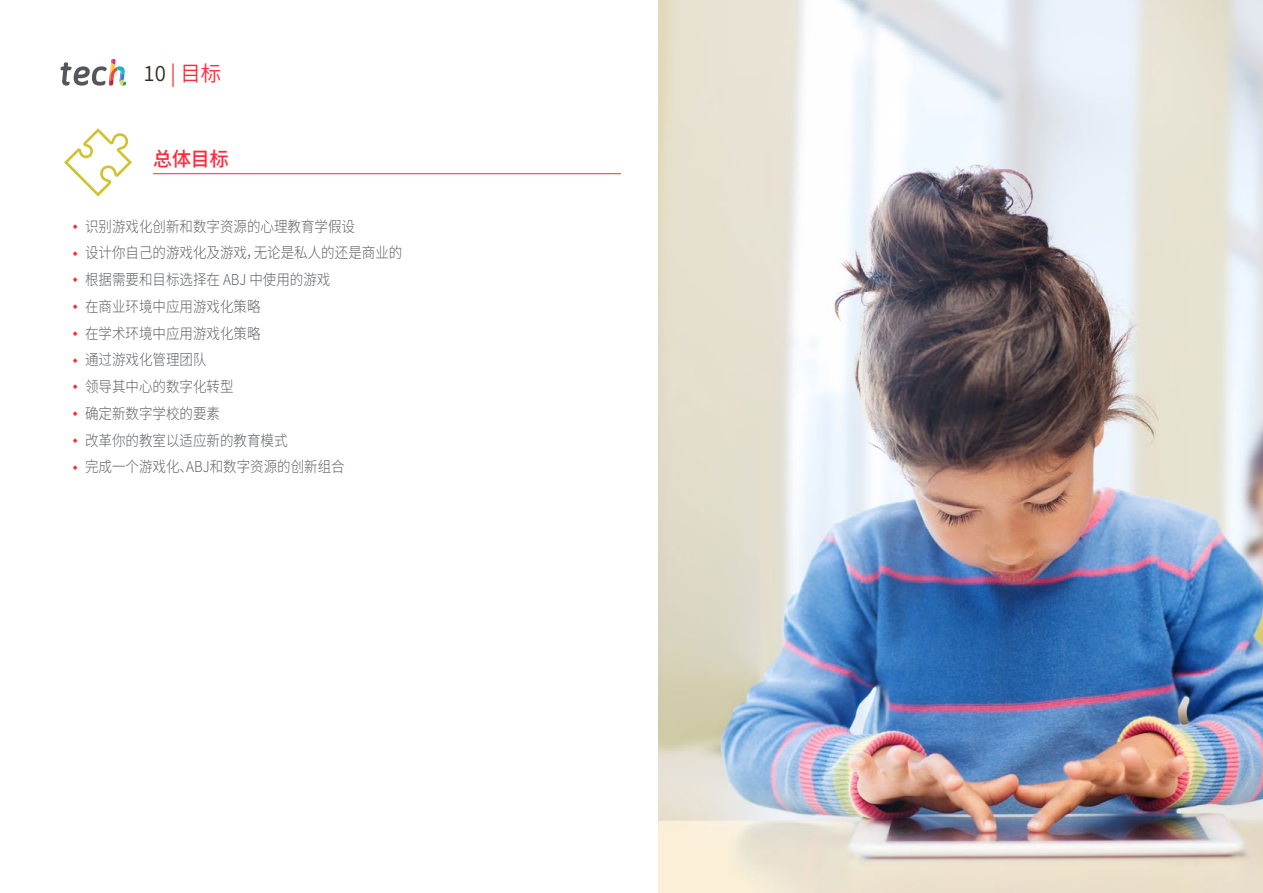
<style>
.page{position:relative;width:1263px;height:893px;background:#fff}
.page>*{position:absolute;margin:0;border:0;box-sizing:border-box;transform-origin:0 0}
.t1{font:21px "Source Han Sans CN";color:#ff293a}
.t2{font:500 19.5px "Source Han Sans CN";color:#ff293a}
.t3{font:300 15px/26.7px "Source Han Sans CN";color:#61646a;scale:.9 1}
.s1{color:#312e20}
</style>
<div class="page">
<hr style="left:153px;top:173px;width:468px;height:1px;background:#ff293a">
<svg style="left:64px;top:128px;width:68px;height:69px"></svg>
<img style="left:658px;top:0;width:605px;height:893px">
<svg style="left:61px;top:59px;width:65px;height:27px"></svg>
<h1 class="t1" style="left:144px;top:61px;width:79px"><span class="s1">10</span> | 目标</h1>
<h2 class="t2" style="left:153px;top:148px;width:77px">总体目标</h2>
<p class="t3" style="left:85px;top:213px;width:354px">识别游戏化创新和数字资源的心理教育学假设<br>设计你自己的游戏化及游戏，无论是私人的还是商业的根据需要和目标选择在 ABJ 中使用的游戏<br>在商业环境中应用游戏化策略<br>在学术环境中应用游戏化策略<br>通过游戏化管理团队<br>领导其中心的数字化转型<br>确定新数字学校的要素<br>改革你的教室以适应新的教育模式<br>完成一个游戏化、ABJ和数字资源的创新组合</p>
</div>
